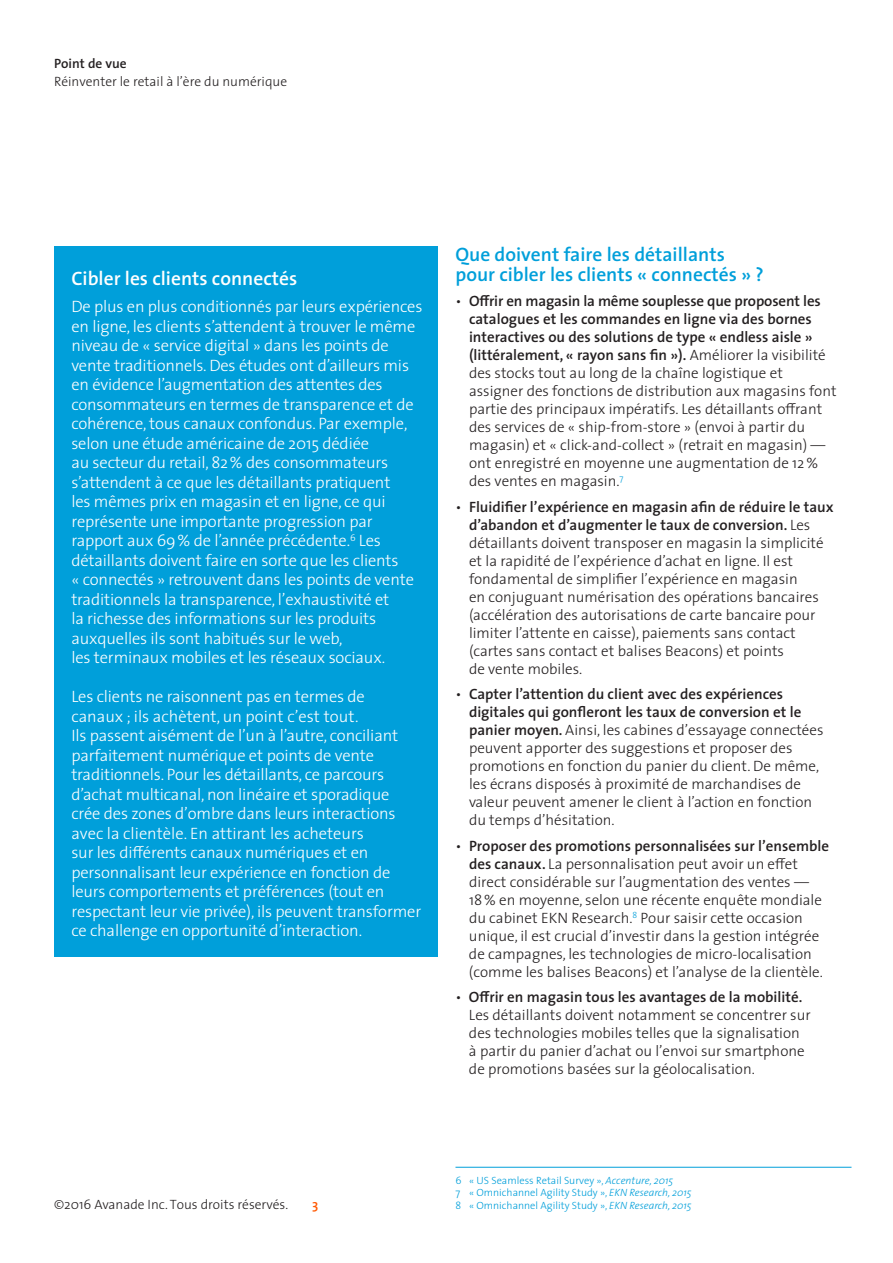
<style>
.page{position:relative;width:893px;height:1263px;background:#fff}
.page>*{position:absolute;margin:0;border:0;box-sizing:border-box;transform-origin:0 0}
.t1{font:600 19.5px/19.5px "The Sans";color:#009fda}
.t2{font:600 19.5px "The Sans";color:#fff}
.t3{font:300 16.5px/19.5px "The Sans";letter-spacing:-.01em;color:#fff}
.t4{font:300 15px/18px "The Sans";color:#231f20}
.t5{font:300 13.5px "The Sans";color:#231f20}
.t6{font:600 13.5px "The Sans";color:#231f20}
.t7{font:600 13.5px "The Sans";color:#ff5800}
.t8{font:300 10.5px/12.6px "The Sans";color:#009fda}
.s1{font-weight:600}
.s2{font-style:italic}
</style>
<div class="page">
<div style="left:54px;top:247px;width:383px;height:710px;background:#009fda"></div>
<hr style="left:455px;top:1167px;width:396px;height:1px;background:#009fda">
<p class="t6" style="left:54px;top:52px;width:74px">Point de vue</p>
<p class="t5" style="left:54px;top:70px;width:235px">Réinventer le retail à l’ère du numérique</p>
<h1 class="t2" style="left:71px;top:262px;width:227px">Cibler les clients connectés</h1>
<p class="t3" style="left:71px;top:296px;width:353px">De plus en plus conditionnés par leurs expériences en ligne, les clients s’attendent à trouver le même niveau de « service digital » dans les points de vente traditionnels. Des études ont d’ailleurs mis en évidence l’augmentation des attentes des consommateurs en termes de transparence et de cohérence, tous canaux confondus. Par exemple, selon une étude américaine de 2015 dédiée<br>au secteur du retail, 82% des consommateurs s’attendent à ce que les détaillants pratiquent<br>les mêmes prix en magasin et en ligne, ce qui représente une importante progression par rapport aux 69% de l’année précédente.<sup>6</sup> Les détaillants doivent faire en sorte que les clients<br>« connectés » retrouvent dans les points de vente traditionnels la transparence, l’exhaustivité et<br>la richesse des informations sur les produits auxquelles ils sont habitués sur le web,<br>les terminaux mobiles et les réseaux sociaux.</p>
<p class="t3" style="left:71px;top:686px;width:351px">Les clients ne raisonnent pas en termes de<br>canaux ; ils achètent, un point c’est tout.<br>Ils passent aisément de l’un à l’autre, conciliant parfaitement numérique et points de vente traditionnels. Pour les détaillants, ce parcours d’achat multicanal, non linéaire et sporadique crée des zones d’ombre dans leurs interactions avec la clientèle. En attirant les acheteurs<br>sur les différents canaux numériques et en personnalisant leur expérience en fonction de leurs comportements et préférences (tout en respectant leur vie privée), ils peuvent transformer ce challenge en opportunité d’interaction.</p>
<h1 class="t1" style="left:455px;top:244px;width:310px">Que doivent faire les détaillants pour cibler les clients « connectés » ?</h1>
<p class="t4" style="left:469px;top:292px;width:369px;text-indent:-14px">• <span class="s1">Offrir en magasin la même souplesse que proposent les catalogues et les commandes en ligne via des bornes interactives ou des solutions de type « endless aisle » (littéralement, « rayon sans fin »).</span> Améliorer la visibilité des stocks tout au long de la chaîne logistique et assigner des fonctions de distribution aux magasins font partie des principaux impératifs. Les détaillants offrant des services de « ship-from-store » (envoi à partir du magasin) et « click-and-collect » (retrait en magasin) — ont enregistré en moyenne une augmentation de 12% des ventes en magasin.<sup>7</sup></p>
<p class="t4" style="left:469px;top:497px;width:366px;text-indent:-14px">• <span class="s1">Fluidifier l’expérience en magasin afin de réduire le taux d’abandon et d’augmenter le taux de conversion.</span> Les détaillants doivent transposer en magasin la simplicité et la rapidité de l’expérience d’achat en ligne. Il est fondamental de simplifier l’expérience en magasin<br>en conjuguant numérisation des opérations bancaires (accélération des autorisations de carte bancaire pour limiter l’attente en caisse), paiements sans contact (cartes sans contact et balises Beacons) et points<br>de vente mobiles.</p>
<p class="t4" style="left:469px;top:685px;width:356px;text-indent:-14px">• <span class="s1">Capter l’attention du client avec des expériences digitales qui gonfleront les taux de conversion et le panier moyen.</span> Ainsi, les cabines d’essayage connectées peuvent apporter des suggestions et proposer des promotions en fonction du panier du client. De même, les écrans disposés à proximité de marchandises de valeur peuvent amener le client à l’action en fonction du temps d’hésitation.</p>
<p class="t4" style="left:469px;top:836px;width:362px;text-indent:-13px">• <span class="s1">Proposer des promotions personnalisées sur l’ensemble des canaux.</span> La personnalisation peut avoir un effet direct considérable sur l’augmentation des ventes — 18% en moyenne, selon une récente enquête mondiale du cabinet EKN Research.<sup>8</sup> Pour saisir cette occasion unique, il est crucial d’investir dans la gestion intégrée de campagnes, les technologies de micro-localisation (comme les balises Beacons) et l’analyse de la clientèle.</p>
<p class="t4" style="left:469px;top:988px;width:343px;text-indent:-14px">• <span class="s1">Offrir en magasin tous les avantages de la mobilité.<br></span>Les détaillants doivent notamment se concentrer sur des technologies mobiles telles que la signalisation à partir du panier d’achat ou l’envoi sur smartphone de promotions basées sur la géolocalisation.</p>
<p class="t8" style="left:455px;top:1173px;width:238px">6 « US Seamless Retail Survey », <span class="s2">Accenture, 2015<br></span>7 « Omnichannel Agility Study », <span class="s2">EKN Research, 2015</span></p>
<p class="t5" style="left:54px;top:1193px;width:236px">©2016 Avanade Inc. Tous droits réservés.</p>
<p class="t7" style="left:312px;top:1193px;width:8px">3</p>
<p class="t8" style="left:455px;top:1199px;width:238px">8 « Omnichannel Agility Study », <span class="s2">EKN Research, 2015</span></p>
</div>
